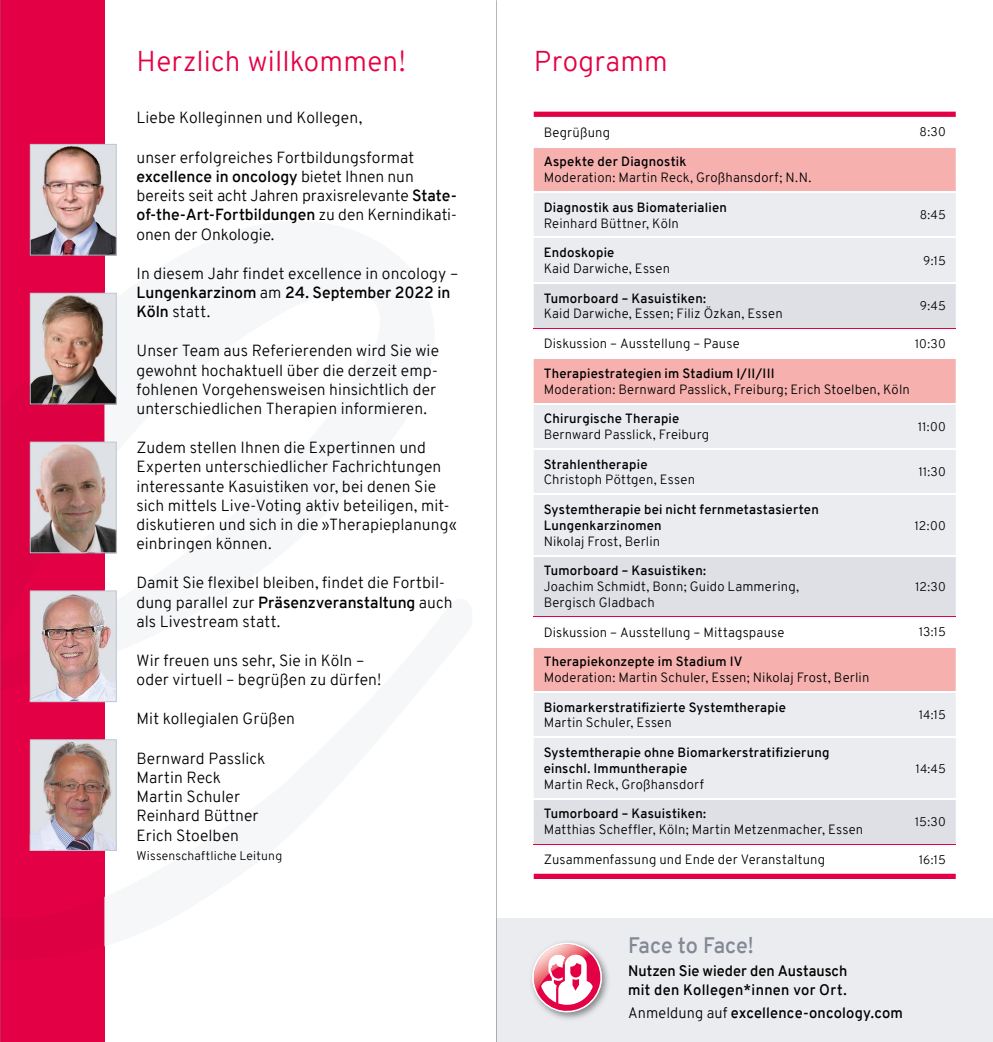
<style>
.page{position:relative;width:993px;height:1042px;background:#fff}
.page>*{position:absolute;margin:0;border:0;box-sizing:border-box;transform-origin:0 0}
.t1{font:300 28px "Overpass";letter-spacing:.01em;color:#e40045}
.t2{font:600 21.88px "Overpass";letter-spacing:-.005em;color:#828995}
.t3{font:300 15.75px/19.2px "Overpass";letter-spacing:.005em;color:#000}
.t4{font:600 14.88px/19.2px "Overpass";letter-spacing:.01em;color:#000}
.t5{font:300 13.12px/15.8px "Overpass";letter-spacing:.015em;color:#000}
.t6{font:600 13.12px/15.8px "Overpass";letter-spacing:.02em;color:#000}
.t7{font:300 12.25px "Overpass";letter-spacing:.02em;color:#000}
.s1{font-weight:600}
.s2{font-weight:300}
</style>
<div class="page">
<img style="left:0;top:0;width:117px;height:1042px">
<svg style="left:496px;top:0;width:496px;height:1042px"></svg>
<h1 class="t1" style="left:136px;top:41px;width:271px">Herzlich willkommen!</h1>
<p class="t3" style="left:136px;top:108px;width:227px">Liebe Kolleginnen und Kollegen,</p>
<p class="t3" style="left:136px;top:148px;width:322px">unser erfolgreiches Fortbildungsformat <span class="s1">excellence in oncology</span> bietet Ihnen nun bereits seit acht Jahren praxisrelevante <span class="s1">State&shy;of-the-Art-Fortbildungen</span> zu den Kernindikati&shy;onen der Onkologie.</p>
<p class="t3" style="left:136px;top:264px;width:323px">In diesem Jahr findet excellence in oncology –<br><span class="s1">Lungenkarzinom</span> am <span class="s1">24. September 2022 in<br>Köln</span> statt.</p>
<p class="t3" style="left:136px;top:341px;width:304px">Unser Team aus Referierenden wird Sie wie gewohnt hochaktuell über die derzeit emp&shy;fohlenen Vorgehensweisen hinsichtlich der unterschiedlichen Therapien informieren.</p>
<p class="t3" style="left:136px;top:438px;width:321px">Zudem stellen Ihnen die Expertinnen und Experten unterschiedlicher Fachrichtungen interessante Kasuistiken vor, bei denen Sie sich mittels Live-Voting aktiv beteiligen, mit&shy;diskutieren und sich in die »Therapieplanung« einbringen können.</p>
<p class="t3" style="left:136px;top:573px;width:317px">Damit Sie flexibel bleiben, findet die Fortbil&shy;dung parallel zur <span class="s1">Präsenzveranstaltung</span> auch als Livestream statt.</p>
<p class="t3" style="left:136px;top:651px;width:246px">Wir freuen uns sehr, Sie in Köln – oder virtuell – begrüßen zu dürfen!</p>
<p class="t3" style="left:136px;top:709px;width:160px">Mit kollegialen Grüßen</p>
<p class="t3" style="left:136px;top:748px;width:130px">Bernward Passlick<br>Martin Reck<br>Martin Schuler<br>Reinhard Büttner<br>Erich Stoelben</p>
<p class="t7" style="left:136px;top:847px;width:147px">Wissenschaftliche Leitung</p>
<h1 class="t1" style="left:533px;top:41px;width:136px">Programm</h1>
<p class="t5" style="left:543px;top:124px;width:68px">Begrüßung</p>
<p class="t7" style="left:919px;top:123px;width:28px">8:30</p>
<p class="t6" style="left:543px;top:154px;width:144px">Aspekte der Diagnostik</p>
<p class="t5" style="left:543px;top:170px;width:269px">Moderation: Martin Reck, Großhansdorf; N.N.</p>
<p class="t6" style="left:543px;top:199px;width:185px">Diagnostik aus Biomaterialien</p>
<p class="t5" style="left:543px;top:215px;width:137px">Reinhard Büttner, Köln</p>
<p class="t7" style="left:919px;top:206px;width:27px">8:45</p>
<p class="t6" style="left:543px;top:245px;width:72px">Endoskopie</p>
<p class="t5" style="left:543px;top:261px;width:128px">Kaid Darwiche, Essen</p>
<p class="t6" style="left:543px;top:290px;width:164px">Tumorboard – Kasuistiken:</p>
<p class="t5" style="left:543px;top:306px;width:240px">Kaid Darwiche, Essen; Filiz Özkan, Essen</p>
<p class="t7" style="left:922px;top:252px;width:24px">9:15</p>
<p class="t7" style="left:919px;top:297px;width:27px">9:45</p>
<p class="t5" style="left:543px;top:336px;width:197px">Diskussion – Ausstellung – Pause</p>
<p class="t7" style="left:914px;top:335px;width:33px">10:30</p>
<p class="t6" style="left:543px;top:365px;width:232px">Therapiestrategien im Stadium I/II/III</p>
<p class="t5" style="left:543px;top:381px;width:367px">Moderation: Bernward Passlick, Freiburg; Erich Stoelben, Köln</p>
<p class="t6" style="left:543px;top:411px;width:137px">Chirurgische Therapie</p>
<p class="t5" style="left:543px;top:427px;width:167px">Bernward Passlick, Freiburg</p>
<p class="t7" style="left:917px;top:418px;width:30px">11:00</p>
<p class="t6" style="left:543px;top:456px;width:105px">Strahlentherapie</p>
<p class="t5" style="left:543px;top:472px;width:153px">Christoph Pöttgen, Essen</p>
<p class="t6" style="left:543px;top:502px;width:276px">Systemtherapie bei nicht fernmetastasierten<br>Lungenkarzinomen</p>
<p class="t5" style="left:543px;top:533px;width:118px">Nikolaj Frost, Berlin</p>
<p class="t7" style="left:918px;top:463px;width:29px">11:30</p>
<p class="t7" style="left:914px;top:516px;width:33px">12:00</p>
<p class="t6" style="left:543px;top:563px;width:164px">Tumorboard – Kasuistiken:</p>
<p class="t5" style="left:543px;top:579px;width:257px">Joachim Schmidt, Bonn; Guido Lammering,<br>Bergisch Gladbach</p>
<p class="t7" style="left:914px;top:578px;width:32px">12:30</p>
<p class="t5" style="left:543px;top:624px;width:242px">Diskussion – Ausstellung – Mittagspause</p>
<p class="t7" style="left:918px;top:623px;width:29px">13:15</p>
<p class="t6" style="left:543px;top:654px;width:200px">Therapiekonzepte im Stadium IV</p>
<p class="t5" style="left:543px;top:670px;width:327px">Moderation: Martin Schuler, Essen; Nikolaj Frost, Berlin</p>
<p class="t6" style="left:543px;top:699px;width:244px">Biomarkerstratifizierte Systemtherapie</p>
<p class="t5" style="left:543px;top:715px;width:130px">Martin Schuler, Essen</p>
<p class="t7" style="left:918px;top:706px;width:29px">14:15</p>
<p class="t6" style="left:543px;top:745px;width:287px">Systemtherapie ohne Biomarkerstratifizierung einschl. Immuntherapie</p>
<p class="t5" style="left:543px;top:776px;width:162px">Martin Reck, Großhansdorf</p>
<p class="t6" style="left:543px;top:806px;width:164px">Tumorboard – Kasuistiken:</p>
<p class="t5" style="left:543px;top:822px;width:321px">Matthias Scheffler, Köln; Martin Metzenmacher, Essen</p>
<p class="t7" style="left:915px;top:759px;width:32px">14:45</p>
<p class="t7" style="left:914px;top:813px;width:32px">15:30</p>
<p class="t5" style="left:543px;top:851px;width:283px">Zusammenfassung und Ende der Veranstaltung</p>
<p class="t7" style="left:918px;top:850px;width:29px">16:15</p>
<h2 class="t2" style="left:628px;top:930px;width:127px">Face to Face!</h2>
<p class="t4" style="left:628px;top:961px;width:221px">Nutzen Sie wieder den Austausch mit den Kollegen*innen vor Ort.</p>
<p class="t4" style="left:628px;top:1003px;width:276px"><span class="s2">Anmeldung auf</span> excellence-oncology.com</p>
</div>
